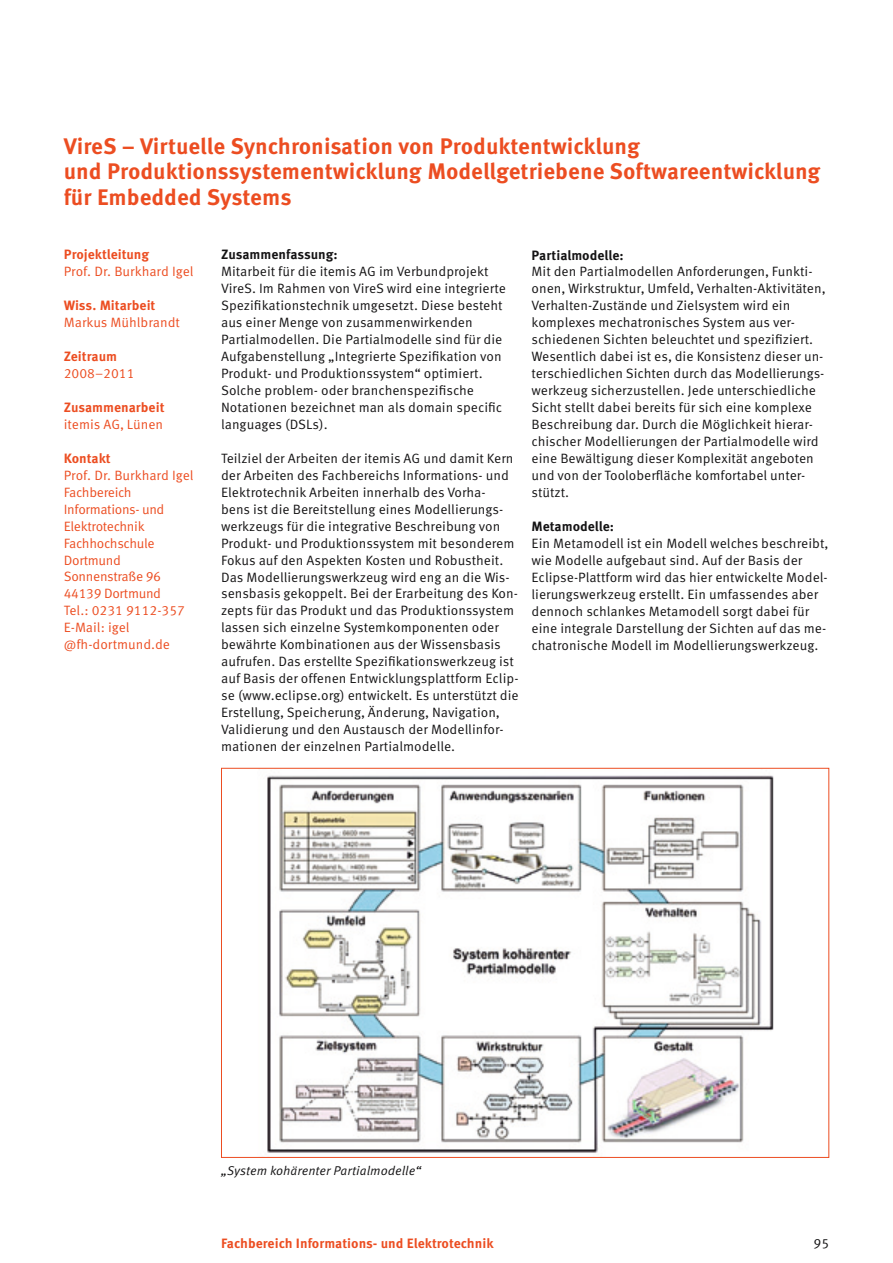
<style>
.page{position:relative;width:893px;height:1263px;background:#fff}
.page>*{position:absolute;margin:0;border:0;box-sizing:border-box;transform-origin:0 0}
.t1{font:700 22.5px/25.5px "Meta Corr";color:#ec4d21}
.t2{font:13.5px/17px "Meta Corr";color:#141314}
.t3{font:13.5px/17px "Meta Corr";letter-spacing:-.01em;color:#ec4d21}
.t4{font:700 13.5px "Meta Corr";color:#ec4d21}
.t5{font:700 13.5px "Meta Corr";letter-spacing:-.005em;color:#141314}
.t6{font:italic 12.75px "Meta Corr";color:#141314}
</style>
<div class="page">
<img style="left:267px;top:775px;width:507px;height:378px">
<h1 class="t1" style="left:64px;top:133px;width:758px">VireS – Virtuelle Synchronisation von Produktentwicklung<br>und Produktionssystementwicklung Modellgetriebene Softwareentwicklung für Embedded Systems</h1>
<p class="t5" style="left:221px;top:247px;width:118px">Zusammenfassung:</p>
<p class="t2" style="left:221px;top:263px;width:286px">Mitarbeit für die itemis AG im Verbundprojekt VireS. Im Rahmen von VireS wird eine integrierte Spezifikationstechnik umgesetzt. Diese besteht aus einer Menge von zusammenwirkenden Partialmodellen. Die Partialmodelle sind für die Aufgabenstellung „Integrierte Spezifikation von Produkt- und Produktionssystem“ optimiert.<br>Solche problem- oder branchenspezifische Notationen bezeichnet man als domain specific languages (DSLs).</p>
<p class="t2" style="left:221px;top:450px;width:299px">Teilziel der Arbeiten der itemis AG und damit Kern der Arbeiten des Fachbereichs Informations- und Elektrotechnik Arbeiten innerhalb des Vorha-<br>bens ist die Bereitstellung eines Modellierungs&shy;werkzeugs für die integrative Beschreibung von Produkt- und Produktionssystem mit besonderem Fokus auf den Aspekten Kosten und Robustheit.<br>Das Modellierungswerkzeug wird eng an die Wis&shy;sensbasis gekoppelt. Bei der Erarbeitung des Kon&shy;zepts für das Produkt und das Produktionssystem lassen sich einzelne Systemkomponenten oder bewährte Kombinationen aus der Wissensbasis aufrufen. Das erstellte Spezifikationswerkzeug ist auf Basis der offenen Entwicklungsplattform Eclip&shy;se (www.eclipse.org) entwickelt. Es unterstützt die Erstellung, Speicherung, Änderung, Navigation, Validierung und den Austausch der Modellinfor&shy;mationen der einzelnen Partialmodelle.</p>
<p class="t4" style="left:64px;top:247px;width:87px">Projektleitung</p>
<p class="t3" style="left:64px;top:263px;width:131px">Prof. Dr. Burkhard Igel</p>
<p class="t4" style="left:64px;top:297px;width:93px">Wiss. Mitarbeit</p>
<p class="t3" style="left:64px;top:314px;width:118px">Markus Mühlbrandt</p>
<p class="t4" style="left:64px;top:348px;width:55px">Zeitraum</p>
<p class="t3" style="left:64px;top:365px;width:72px">2008–2011</p>
<p class="t4" style="left:64px;top:399px;width:102px">Zusammenarbeit</p>
<p class="t3" style="left:64px;top:416px;width:101px">itemis AG, Lünen</p>
<p class="t4" style="left:64px;top:450px;width:49px">Kontakt</p>
<p class="t3" style="left:64px;top:467px;width:131px">Prof. Dr. Burkhard Igel<br>Fachbereich<br>Informations- und<br>Elektrotechnik<br>Fachhochschule<br>Dortmund<br>Sonnenstraße 96<br>44139 Dortmund<br>Tel.: 0231 9112-357<br>E-Mail: igel @fh-dortmund.de</p>
<p class="t5" style="left:531px;top:247px;width:94px">Partialmodelle:</p>
<p class="t2" style="left:531px;top:263px;width:295px">Mit den Partialmodellen Anforderungen, Funkti&shy;onen, Wirkstruktur, Umfeld, Verhalten-Aktivitäten, Verhalten-Zustände und Zielsystem wird ein komplexes mechatronisches System aus ver&shy;schiedenen Sichten beleuchtet und spezifiziert.<br>Wesentlich dabei ist es, die Konsistenz dieser un&shy;terschiedlichen Sichten durch das Modellierungs&shy;werkzeug sicherzustellen. Jede unterschiedliche Sicht stellt dabei bereits für sich eine komplexe Beschreibung dar. Durch die Möglichkeit hierar&shy;chischer Modellierungen der Partialmodelle wird eine Bewältigung dieser Komplexität angeboten und von der Tooloberfläche komfortabel unter&shy;stützt.</p>
<p class="t5" style="left:531px;top:518px;width:84px">Metamodelle:</p>
<p class="t2" style="left:531px;top:535px;width:298px">Ein Metamodell ist ein Modell welches beschreibt, wie Modelle aufgebaut sind. Auf der Basis der Eclipse-Plattform wird das hier entwickelte Model&shy;lierungswerkzeug erstellt. Ein umfassendes aber dennoch schlankes Metamodell sorgt dabei für eine integrale Darstellung der Sichten auf das me&shy;chatronische Modell im Modellierungswerkzeug.</p>
<p class="t6" style="left:221px;top:1163px;width:202px">„System kohärenter Partialmodelle“</p>
<p class="t4" style="left:221px;top:1235px;width:274px">Fachbereich Informations- und Elektrotechnik</p>
<p class="t2" style="left:813px;top:1235px;width:17px">95</p>
</div>
